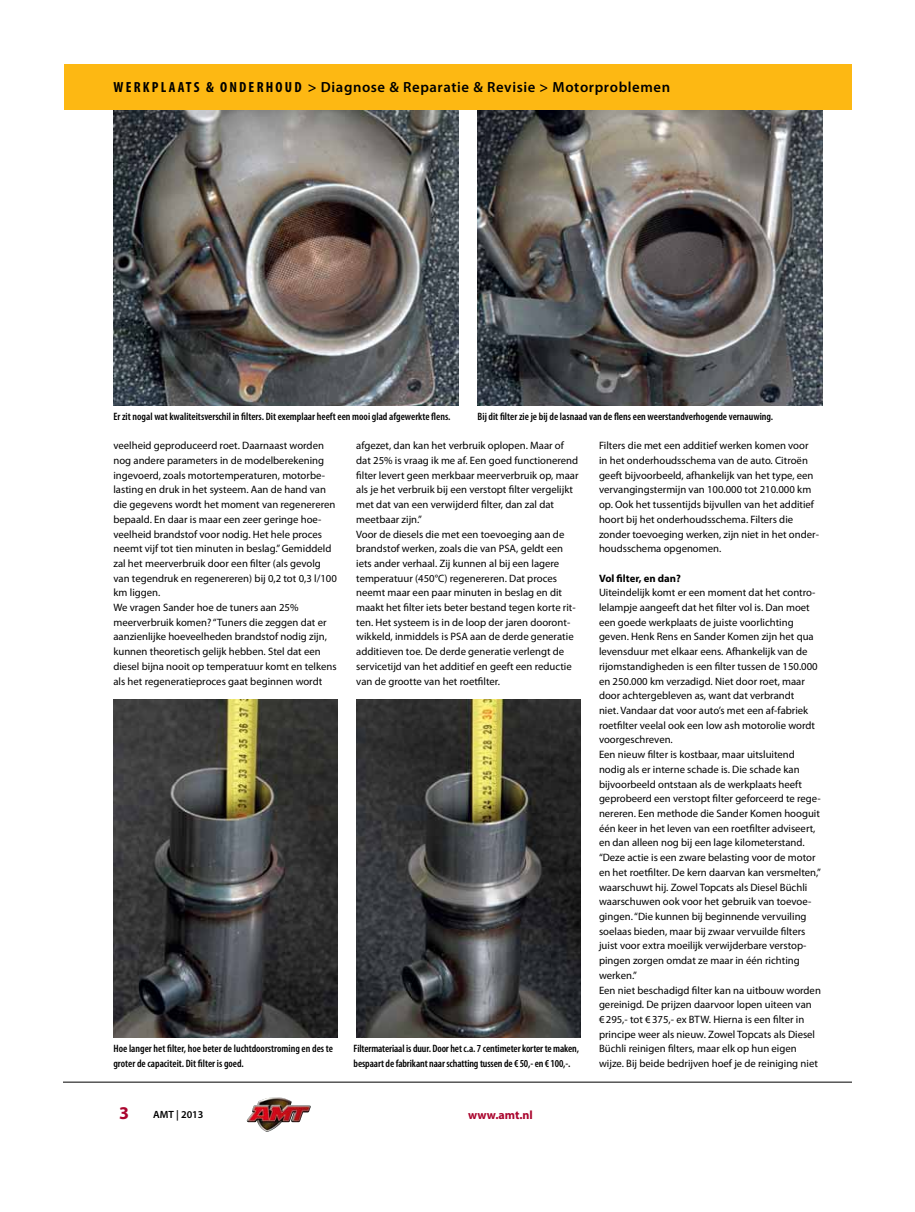
<style>
.page{position:relative;width:915px;height:1212px;background:#fff}
.page>*{position:absolute;margin:0;border:0;box-sizing:border-box;transform-origin:0 0}
.t1{font:700 18px "Myriad Pro";color:#aa052e}
.t2{font:700 16.05px "Myriad Pro";color:#a80c31}
.t3{font:600 14.7px "Myriad Pro";letter-spacing:.04em;color:#000}
.t4{font:700 12px "Myriad Pro";color:#aa052e}
.t5{font:10.65px/14.7px "Myriad Pro";color:#000}
.t6{font:600 condensed 10.65px/14.7px "Myriad Pro";color:#000}
.t7{font:700 10.65px "Myriad Pro";color:#000}
.t8{font:600 10.5px "Myriad Pro";color:#000}
.t9{font:600 condensed 9.3px "Myriad Pro";letter-spacing:.01em;color:#000}
.s1{font-weight:700;font-stretch:condensed}
</style>
<div class="page">
<img style="left:247px;top:1097px;width:63px;height:35px">
<hr style="left:64px;top:1082px;width:786px;height:1px;background:#000">
<div style="left:64px;top:64px;width:786px;height:46px;background:#fdb813"></div>
<img style="left:113px;top:699px;width:224px;height:338px">
<img style="left:356px;top:699px;width:224px;height:339px">
<img style="left:113px;top:111px;width:345px;height:294px">
<img style="left:477px;top:111px;width:345px;height:294px">
<h3 class="t3" style="left:113px;top:78px;width:558px"><span class="s1">WERKPL AATS &amp; ONDERHOUD</span> &gt; Diagnose &amp; Reparatie &amp; Revisie &gt; Motorproblemen</h3>
<p class="t6" style="left:113px;top:409px;width:338px">Er zit nogal wat kwaliteitsverschil in filters. Dit exemplaar heeft een mooi glad afgewerkte flens.</p>
<p class="t6" style="left:477px;top:409px;width:297px">Bij dit filter zie je bij de lasnaad van de flens een weerstandverhogende vernauwing.</p>
<p class="t5" style="left:113px;top:438px;width:225px">veelheid geproduceerd roet. Daarnaast worden nog andere parameters in de modelberekening ingevoerd, zoals motortemperaturen, motorbe&shy;lasting en druk in het systeem. Aan de hand van die gegevens wordt het moment van regenereren bepaald. En daar is maar een zeer geringe hoe&shy;veelheid brandstof voor nodig. Het hele proces neemt vijf tot tien minuten in beslag.” Gemiddeld zal het meerverbruik door een filter (als gevolg van tegendruk en regenereren) bij 0,2 tot 0,3 l/100 km liggen.<br>We vragen Sander hoe de tuners aan 25% meerverbruik komen? “Tuners die zeggen dat er aanzienlijke hoeveelheden brandstof nodig zijn, kunnen theoretisch gelijk hebben. Stel dat een diesel bijna nooit op temperatuur komt en telkens als het regeneratieproces gaat beginnen wordt</p>
<p class="t5" style="left:356px;top:438px;width:224px">afgezet, dan kan het verbruik oplopen. Maar of dat 25% is vraag ik me af. Een goed functionerend filter levert geen merkbaar meerverbruik op, maar als je het verbruik bij een verstopt filter vergelijkt met dat van een verwijderd filter, dan zal dat meetbaar zijn.”<br>Voor de diesels die met een toevoeging aan de brandstof werken, zoals die van PSA, geldt een iets ander verhaal. Zij kunnen al bij een lagere temperatuur (450°C) regenereren. Dat proces neemt maar een paar minuten in beslag en dit maakt het filter iets beter bestand tegen korte rit&shy;ten. Het systeem is in de loop der jaren dooront&shy;wikkeld, inmiddels is PSA aan de derde generatie additieven toe. De derde generatie verlengt de servicetijd van het additief en geeft een reductie van de grootte van het roetfilter.</p>
<p class="t5" style="left:598px;top:438px;width:221px">Filters die met een additief werken komen voor in het onderhoudsschema van de auto. Citroën geeft bijvoorbeeld, afhankelijk van het type, een vervangingstermijn van 100.000 tot 210.000 km op. Ook het tussentijds bijvullen van het additief hoort bij het onderhoudsschema. Filters die zonder toevoeging werken, zijn niet in het onder&shy;houdsschema opgenomen.</p>
<p class="t7" style="left:598px;top:571px;width:83px">Vol filter, en dan?</p>
<p class="t5" style="left:598px;top:585px;width:223px">Uiteindelijk komt er een moment dat het contro&shy;lelampje aangeeft dat het filter vol is. Dan moet een goede werkplaats de juiste voorlichting geven. Henk Rens en Sander Komen zijn het qua levensduur met elkaar eens. Afhankelijk van de rijomstandigheden is een filter tussen de 150.000 en 250.000 km verzadigd. Niet door roet, maar door achtergebleven as, want dat verbrandt<br>niet. Vandaar dat voor auto’s met een af-fabriek roetfilter veelal ook een low ash motorolie wordt voorgeschreven.<br>Een nieuw filter is kostbaar, maar uitsluitend nodig als er interne schade is. Die schade kan bijvoorbeeld ontstaan als de werkplaats heeft geprobeerd een verstopt filter geforceerd te rege&shy;nereren. Een methode die Sander Komen hooguit één keer in het leven van een roetfilter adviseert, en dan alleen nog bij een lage kilometerstand. “Deze actie is een zware belasting voor de motor en het roetfilter. De kern daarvan kan versmelten,” waarschuwt hij. Zowel Topcats als Diesel Büchli waarschuwen ook voor het gebruik van toevoe&shy;gingen. “Die kunnen bij beginnende vervuiling soelaas bieden, maar bij zwaar vervuilde filters juist voor extra moeilijk verwijderbare verstop&shy;pingen zorgen omdat ze maar in één richting werken.”<br>Een niet beschadigd filter kan na uitbouw worden gereinigd. De prijzen daarvoor lopen uiteen van<br>€ 295,- tot € 375,- ex BTW. Hierna is een filter in principe weer als nieuw. Zowel Topcats als Diesel Büchli reinigen filters, maar elk op hun eigen wijze. Bij beide bedrijven hoef je de reiniging niet</p>
<p class="t6" style="left:113px;top:1042px;width:221px">Hoe langer het filter, hoe beter de luchtdoorstroming en des te groter de capaciteit. Dit filter is goed.</p>
<p class="t6" style="left:353px;top:1042px;width:227px">Filtermateriaal is duur. Door het c.a. 7 centimeter korter te maken, bespaart de fabrikant naar schatting tussen de € 50,- en € 100,-.</p>
<h2 class="t2" style="left:113px;top:1095px;width:19px">28</h2>
<p class="t9" style="left:154px;top:1103px;width:36px">AMT | 2013</p>
<h1 class="t1" style="left:119px;top:1101px;width:11px">3</h1>
<p class="t8" style="left:153px;top:1107px;width:52px">AMT | 2013</p>
<p class="t4" style="left:468px;top:1107px;width:66px">www.amt.nl</p>
</div>
